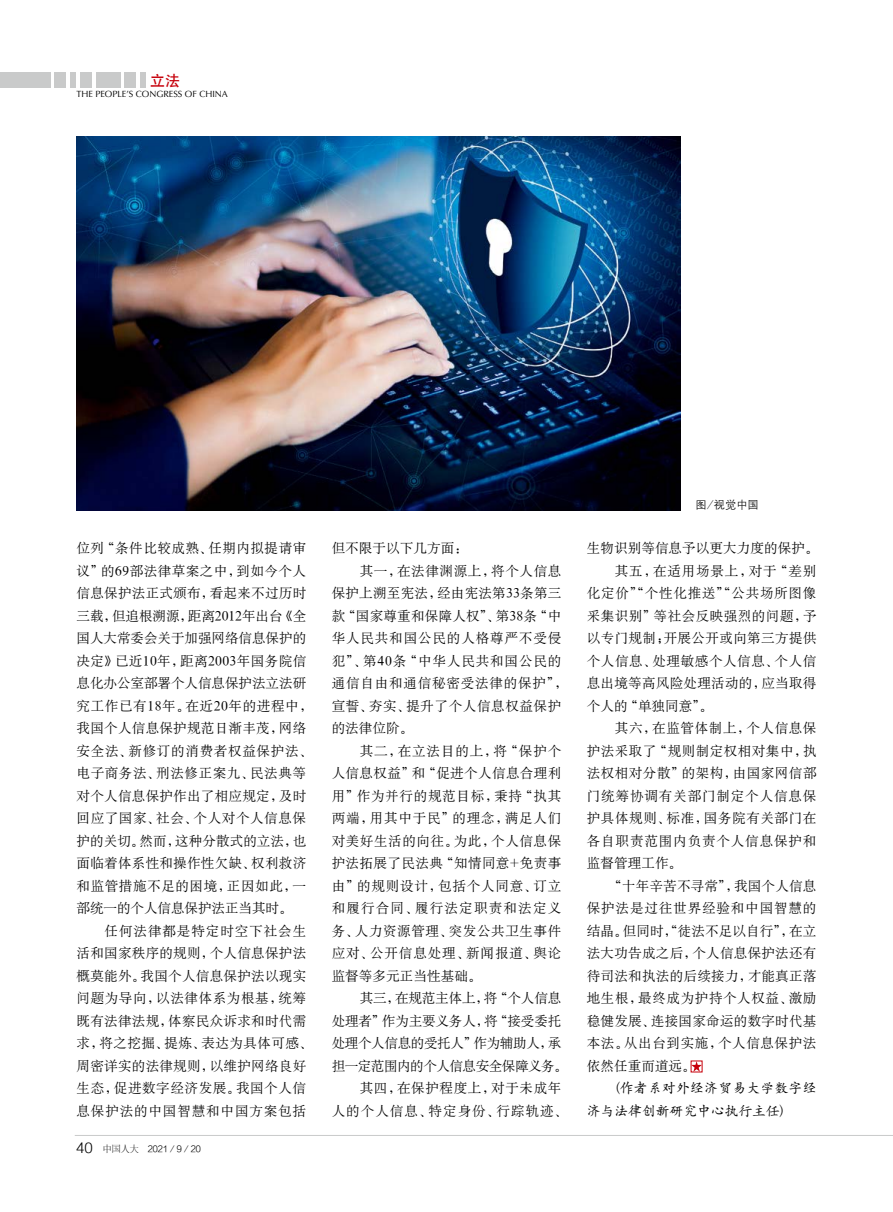
<style>
.page{position:relative;width:893px;height:1212px;background:#fff}
.page>*{position:absolute;margin:0;border:0;box-sizing:border-box;transform-origin:0 0}
.t1{font:15px "H Yb 1 gj";color:#c7000b}
.t2{font:13.8px/22.5px "H Yc 1 gj";letter-spacing:.01em;color:#000}
.t3{font:13.5px/22.5px "H Ya 6 gj";letter-spacing:.035em;color:#000}
.t4{font:13.5px "H Ya 6 gj";letter-spacing:.065em;color:#000}
.t5{font:13.5px "H Ya 6 gj";letter-spacing:.01em;color:#000}
.t6{font:13.5px "H Ya 6 gj";letter-spacing:-.005em;color:#000}
.t7{font:13.5px "H Ya 6 gj";letter-spacing:.015em;color:#000}
.t8{font:13.5px "H Ya 6 gj";letter-spacing:-.02em;color:#000}
.t9{font:13.5px "H Ya 6 gj";letter-spacing:-.03em;color:#000}
.t10{font:13.5px "H Ya 6 gj";letter-spacing:.06em;color:#000}
.t11{font:13.5px "H Ya 6 gj";letter-spacing:.055em;color:#000}
.t12{font:13.5px "H Ya 6 gj";letter-spacing:.07em;color:#000}
.t13{font:13.5px "H Ya 6 gj";letter-spacing:.08em;color:#000}
.t14{font:13.5px "H Ya 6 gj";letter-spacing:.09em;color:#000}
.t15{font:11.25px "H Yg 2 gj";color:#000}
.t16{font:9px "Optima";color:#000}
.t17{font:9px "FZZDXJW GB1 0";color:#000}
.s1{font-family:"Helvetica";font-weight:300;font-size:15px}
.s2{font-family:"FZSYJW GB1 0"}
</style>
<div class="page">
<div style="left:0;top:73px;width:50px;height:15px;background:#c9caca"></div>
<div style="left:70px;top:73px;width:6px;height:15px;background:#c9caca"></div>
<div style="left:140px;top:73px;width:6px;height:15px;background:#c9caca"></div>
<div style="left:96px;top:73px;width:24px;height:15px;background:#c9caca"></div>
<div style="left:124px;top:73px;width:12px;height:15px;background:#c9caca"></div>
<div style="left:55px;top:73px;width:11px;height:15px;background:#c9caca"></div>
<div style="left:80px;top:73px;width:12px;height:15px;background:#c9caca"></div>
<hr style="left:75px;top:1135px;width:818px;height:1px;background:#c9caca">
<svg style="left:691px;top:1061px;width:11px;height:11px"></svg>
<img style="left:77px;top:136px;width:603px;height:374px">
<p class="t1" style="left:150px;top:73px;width:31px">立法</p>
<p class="t16" style="left:76px;top:89px;width:153px">THE PEOPLE’S CONGRESS OF CHINA</p>
<p class="t3" style="left:77px;top:537px;width:238px">位列“条件比较成熟、任期内拟提请审议”的69部法律草案之中，到如今个人信息保护法正式颁布，看起来不过历时三载，但追根溯源，距离2012年出台《全国人大常委会关于加强网络信息保护的决定》已近10年，距离2003年国务院信息化办公室部署个人信息保护法立法研究工作已有18年。在近20年的进程中，我国个人信息保护规范日渐丰茂，网络安全法、新修订的消费者权益保护法、电子商务法、刑法修正案九、民法典等对个人信息保护作出了相应规定，及时回应了国家、社会、个人对个人信息保护的关切。然而，这种分散式的立法，也面临着体系性和操作性欠缺、权利救济和监管措施不足的困境，正因如此，一部统一的个人信息保护法正当其时。</p>
<p class="t3" style="left:77px;top:919px;width:238px;text-indent:28px">任何法律都是特定时空下社会生活和国家秩序的规则，个人信息保护法概莫能外。我国个人信息保护法以现实问题为导向，以法律体系为根基，统筹既有法律法规，体察民众诉求和时代需求，将之挖掘、提炼、表达为具体可感、周密详实的法律规则，以维护网络良好生态，促进数字经济发展。我国个人信息保护法的中国智慧和中国方案包括</p>
<p class="t17" style="left:76px;top:1144px;width:126px"><span class="s1">40</span> <span class="s2">中国人大</span> 2021／9／20</p>
<p class="t5" style="left:332px;top:541px;width:138px">但不限于以下几方面：</p>
<p class="t3" style="left:360px;top:559px;width:203px">其一，在法律渊源上，将个人信息</p>
<p class="t3" style="left:332px;top:582px;width:231px">保护上溯至宪法，经由宪法第33条第三</p>
<p class="t3" style="left:332px;top:604px;width:231px">款“国家尊重和保障人权”、第38条“中</p>
<p class="t4" style="left:332px;top:631px;width:231px">华人民共和国公民的人格尊严不受侵</p>
<p class="t4" style="left:332px;top:654px;width:231px">犯”、第40条“中华人民共和国公民的</p>
<p class="t4" style="left:332px;top:676px;width:238px">通信自由和通信秘密受法律的保护”，</p>
<p class="t3" style="left:332px;top:694px;width:231px">宣誓、夯实、提升了个人信息权益保护</p>
<p class="t3" style="left:332px;top:717px;width:83px">的法律位阶。</p>
<p class="t4" style="left:360px;top:744px;width:203px">其二，在立法目的上，将“保护个</p>
<p class="t3" style="left:332px;top:762px;width:231px">人信息权益”和“促进个人信息合理利</p>
<p class="t11" style="left:332px;top:789px;width:231px">用”作为并行的规范目标，秉持“执其</p>
<p class="t4" style="left:332px;top:811px;width:231px">两端，用其中于民”的理念，满足人们</p>
<p class="t3" style="left:332px;top:829px;width:231px">对美好生活的向往。为此，个人信息保</p>
<p class="t3" style="left:332px;top:852px;width:231px">护法拓展了民法典“知情同意+免责事</p>
<p class="t4" style="left:332px;top:879px;width:231px">由”的规则设计，包括个人同意、订立</p>
<p class="t14" style="left:332px;top:901px;width:231px">和履行合同、履行法定职责和法定义</p>
<p class="t3" style="left:332px;top:919px;width:231px">务、人力资源管理、突发公共卫生事件</p>
<p class="t12" style="left:332px;top:946px;width:231px">应对、公开信息处理、新闻报道、舆论</p>
<p class="t5" style="left:332px;top:969px;width:151px">监督等多元正当性基础。</p>
<p class="t6" style="left:360px;top:991px;width:203px">其三，在规范主体上，将“个人信息</p>
<p class="t6" style="left:332px;top:1014px;width:231px">处理者”作为主要义务人，将“接受委托</p>
<p class="t8" style="left:332px;top:1036px;width:231px">处理个人信息的受托人”作为辅助人，承</p>
<p class="t9" style="left:332px;top:1059px;width:238px">担一定范围内的个人信息安全保障义务。</p>
<p class="t3" style="left:360px;top:1077px;width:203px">其四，在保护程度上，对于未成年</p>
<p class="t13" style="left:332px;top:1104px;width:238px">人的个人信息、特定身份、行踪轨迹、</p>
<p class="t15" style="left:695px;top:499px;width:65px">图/视觉中国</p>
<p class="t5" style="left:587px;top:541px;width:233px">生物识别等信息予以更大力度的保护。</p>
<p class="t4" style="left:615px;top:564px;width:203px">其五，在适用场景上，对于“差别</p>
<p class="t10" style="left:587px;top:586px;width:231px">化定价”“个性化推送”“公共场所图像</p>
<p class="t3" style="left:587px;top:604px;width:231px">采集识别”等社会反映强烈的问题，予</p>
<p class="t3" style="left:587px;top:627px;width:231px">以专门规制；开展公开或向第三方提供</p>
<p class="t3" style="left:587px;top:649px;width:231px">个人信息、处理敏感个人信息、个人信</p>
<p class="t3" style="left:587px;top:672px;width:231px">息出境等高风险处理活动的，应当取得</p>
<p class="t3" style="left:587px;top:694px;width:128px">个人的“单独同意”。</p>
<p class="t3" style="left:615px;top:717px;width:203px">其六，在监管体制上，个人信息保</p>
<p class="t3" style="left:587px;top:739px;width:231px">护法采取了“规则制定权相对集中，执</p>
<p class="t3" style="left:587px;top:762px;width:231px">法权相对分散”的架构，由国家网信部</p>
<p class="t4" style="left:587px;top:789px;width:231px">门统筹协调有关部门制定个人信息保</p>
<p class="t3" style="left:587px;top:807px;width:231px">护具体规则、标准，国务院有关部门在</p>
<p class="t4" style="left:587px;top:834px;width:231px">各自职责范围内负责个人信息保护和</p>
<p class="t3" style="left:587px;top:852px;width:97px">监督管理工作。</p>
<p class="t3" style="left:608px;top:874px;width:210px">“十年辛苦不寻常”，我国个人信息</p>
<p class="t4" style="left:587px;top:901px;width:231px">保护法是过往世界经验和中国智慧的</p>
<p class="t7" style="left:587px;top:924px;width:231px">结晶。但同时，“徒法不足以自行”，在立</p>
<p class="t3" style="left:587px;top:942px;width:231px">法大功告成之后，个人信息保护法还有</p>
<p class="t3" style="left:587px;top:964px;width:231px">待司法和执法的后续接力，才能真正落</p>
<p class="t3" style="left:587px;top:987px;width:231px">地生根，最终成为护持个人权益、激励</p>
<p class="t3" style="left:587px;top:1009px;width:231px">稳健发展、连接国家命运的数字时代基</p>
<p class="t3" style="left:587px;top:1032px;width:231px">本法。从出台到实施，个人信息保护法</p>
<p class="t5" style="left:587px;top:1059px;width:110px">依然任重而道远。</p>
<p class="t2" style="left:587px;top:1077px;width:231px;text-indent:21px">（作者系对外经济贸易大学数字经济与法律创新研究中心执行主任）</p>
</div>
